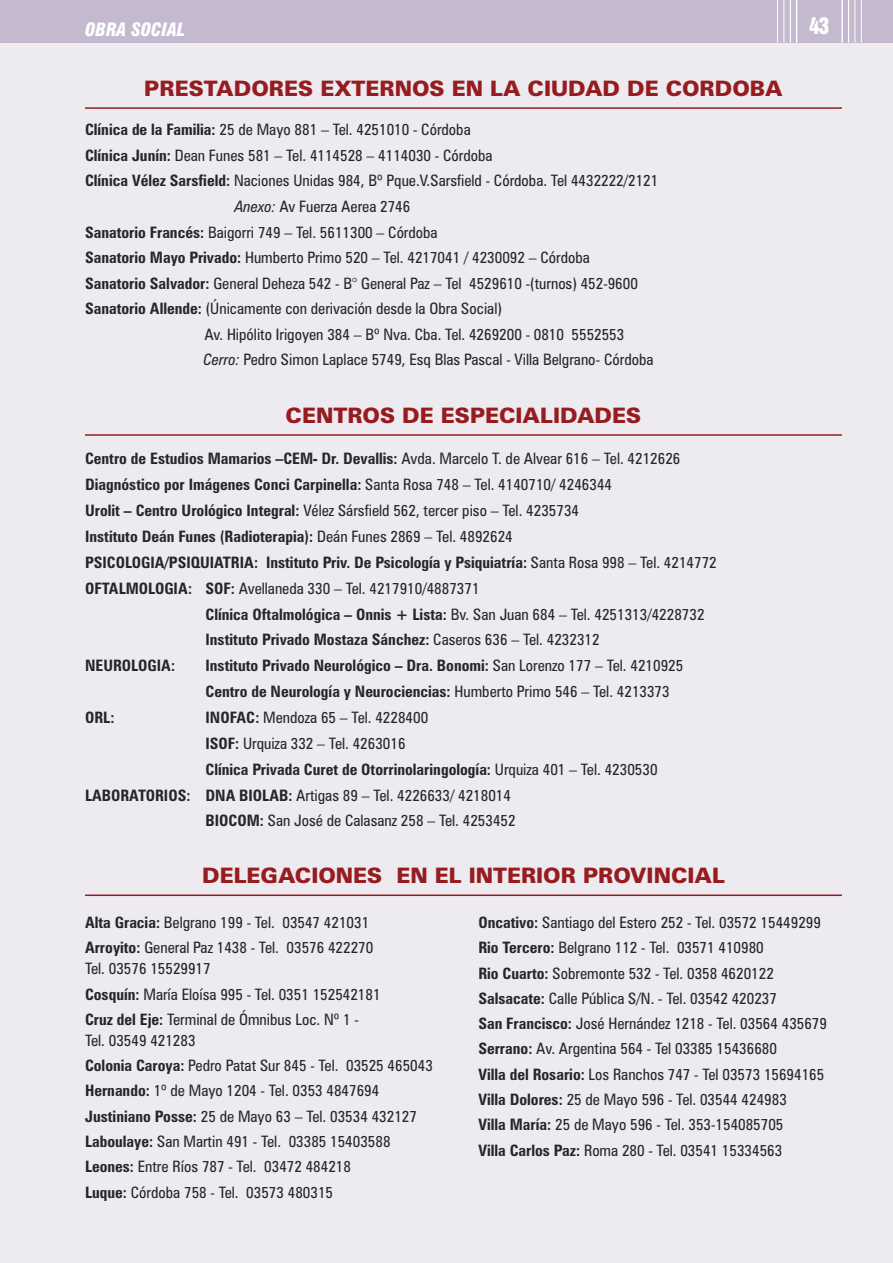
<style>
.page{position:relative;width:893px;height:1263px;background:#edeaf0}
.page>*{position:absolute;margin:0;border:0;box-sizing:border-box;transform-origin:0 0}
.t1{font:900 21.3px "Zurich BT";color:#961c20}
.t2{font:21px "Swiss 921 BT Regular A";color:#fff}
.t3{font:italic 900 condensed 18px "Swiss 721 BT";color:#fff}
.t4{font:condensed 15.75px/25.2px "Zurich BT";color:#272627}
.t5{font:700 condensed 15.75px/25.8px "Zurich BT";color:#272627}
.s1{font-weight:700}
.s2{font-style:italic}
.s3{font-weight:400}
</style>
<div class="page">
<hr style="left:85px;top:107px;width:757px;height:2px;background:#961c20">
<hr style="left:85px;top:434px;width:757px;height:2px;background:#961c20">
<hr style="left:85px;top:894px;width:757px;height:2px;background:#961c20">
<hr style="left:0;top:1110px;width:1px;height:153px;background:#77608f">
<div style="left:0;top:0;width:893px;height:43px;background:#c4b9ce"></div>
<hr style="left:796px;top:0;width:1px;height:43px;background:#fff">
<hr style="left:790px;top:0;width:1px;height:43px;background:#fff">
<hr style="left:783px;top:0;width:1px;height:43px;background:#fff">
<hr style="left:777px;top:0;width:1px;height:43px;background:#fff">
<hr style="left:841px;top:0;width:2px;height:43px;background:#fff">
<hr style="left:848px;top:0;width:1px;height:43px;background:#fff">
<hr style="left:855px;top:0;width:1px;height:43px;background:#fff">
<hr style="left:861px;top:0;width:1px;height:43px;background:#fff">
<p class="t3" style="left:85px;top:20px;width:102px">OBRA SOCIAL</p>
<h2 class="t2" style="left:809px;top:14px;width:22px">43</h2>
<h1 class="t1" style="left:144px;top:76px;width:640px">PRESTADORES EXTERNOS EN LA CIUDAD DE CORDOBA</h1>
<p class="t4" style="left:85px;top:117px;width:387px"><span class="s1">Clínica de la Familia:</span> 25 de Mayo 881 – Tel. 4251010 - Córdoba</p>
<p class="t4" style="left:85px;top:143px;width:409px"><span class="s1">Clínica Junín:</span> Dean Funes 581 – Tel. 4114528 – 4114030 - Córdoba</p>
<p class="t4" style="left:85px;top:168px;width:575px"><span class="s1">Clínica Vélez Sarsfield:</span> Naciones Unidas 984, Bº Pque.V.Sarsfield - Córdoba. Tel 4432222/2121</p>
<p class="t4" style="left:235px;top:194px;width:177px"><span class="s2">Anexo:</span> Av Fuerza Aerea 2746</p>
<p class="t4" style="left:85px;top:219px;width:354px"><span class="s1">Sanatorio Francés:</span> Baigorri 749 – Tel. 5611300 – Córdoba</p>
<p class="t4" style="left:85px;top:245px;width:506px"><span class="s1">Sanatorio Mayo Privado:</span> Humberto Primo 520 – Tel. 4217041 / 4230092 – Córdoba</p>
<p class="t4" style="left:85px;top:271px;width:554px"><span class="s1">Sanatorio Salvador:</span> General Deheza 542 - B° General Paz – Tel 4529610 -(turnos) 452-9600</p>
<p class="t4" style="left:85px;top:296px;width:418px"><span class="s1">Sanatorio Allende:</span> (Únicamente con derivación desde la Obra Social)</p>
<p class="t4" style="left:204px;top:322px;width:421px">Av. Hipólito Irigoyen 384 – Bº Nva. Cba. Tel. 4269200 - 0810 5552553</p>
<p class="t4" style="left:203px;top:347px;width:452px"><span class="s2">Cerro:</span> Pedro Simon Laplace 5749, Esq Blas Pascal - Villa Belgrano- Córdoba</p>
<h1 class="t1" style="left:286px;top:403px;width:357px">CENTROS DE ESPECIALIDADES</h1>
<p class="t5" style="left:85px;top:446px;width:597px">Centro de Estudios Mamarios –CEM- Dr. Devallis: <span class="s3">Avda. Marcelo T. de Alvear 616 – Tel. 4212626</span></p>
<p class="t5" style="left:85px;top:472px;width:529px">Diagnóstico por Imágenes Conci Carpinella: <span class="s3">Santa Rosa 748 – Tel. 4140710/ 4246344</span></p>
<p class="t4" style="left:85px;top:498px;width:496px"><span class="s1">Urolit – Centro Urológico Integral:</span> Vélez Sársfield 562, tercer piso – Tel. 4235734</p>
<p class="t5" style="left:85px;top:524px;width:429px">Instituto Deán Funes (Radioterapia): <span class="s3">Deán Funes 2869 – Tel. 4892624</span></p>
<p class="t5" style="left:85px;top:549px;width:633px">PSICOLOGIA/PSIQUIATRIA: Instituto Priv. De Psicología y Psiquiatría: <span class="s3">Santa Rosa 998 – Tel. 4214772</span></p>
<p class="t4" style="left:85px;top:576px;width:396px"><span class="s1">OFTALMOLOGIA: SOF:</span> Avellaneda 330 – Tel. 4217910/4887371</p>
<p class="t5" style="left:206px;top:601px;width:500px">Clínica Oftalmológica – Onnis + Lista: <span class="s3">Bv. San Juan 684 – Tel. 4251313/4228732</span></p>
<p class="t5" style="left:206px;top:627px;width:396px">Instituto Privado Mostaza Sánchez: <span class="s3">Caseros 636 – Tel. 4232312</span></p>
<p class="t5" style="left:85px;top:653px;width:92px">NEUROLOGIA:</p>
<p class="t5" style="left:206px;top:653px;width:479px">Instituto Privado Neurológico – Dra. Bonomi: <span class="s3">San Lorenzo 177 – Tel. 4210925<br></span>Centro de Neurología y Neurociencias: <span class="s3">Humberto Primo 546 – Tel. 4213373</span></p>
<p class="t5" style="left:85px;top:705px;width:31px">ORL:</p>
<p class="t4" style="left:206px;top:705px;width:224px"><span class="s1">INOFAC:</span> Mendoza 65 – Tel. 4228400</p>
<p class="t4" style="left:206px;top:731px;width:202px"><span class="s1">ISOF:</span> Urquiza 332 – Tel. 4263016</p>
<p class="t5" style="left:206px;top:756px;width:453px">Clínica Privada Curet de Otorrinolaringología: <span class="s3">Urquiza 401 – Tel. 4230530</span></p>
<p class="t4" style="left:85px;top:782px;width:427px"><span class="s1">LABORATORIOS: DNA BIOLAB:</span> Artigas 89 – Tel. 4226633/ 4218014</p>
<p class="t4" style="left:206px;top:808px;width:312px"><span class="s1">BIOCOM:</span> San José de Calasanz 258 – Tel. 4253452</p>
<h1 class="t1" style="left:202px;top:863px;width:524px">DELEGACIONES EN EL INTERIOR PROVINCIAL</h1>
<p class="t4" style="left:85px;top:910px;width:290px"><span class="s1">Alta Gracia:</span> Belgrano 199 - Tel. 03547 421031<br><span class="s1">Arroyito:</span> General Paz 1438 - Tel. 03576 422270</p>
<p class="t4" style="left:85px;top:956px;width:297px">Tel. 03576 15529917<br><span class="s1">Cosquín:</span> María Eloísa 995 - Tel. 0351 152542181<br><span class="s1">Cruz del Eje:</span> Terminal de Ómnibus Loc. Nº 1 -</p>
<p class="t4" style="left:85px;top:1028px;width:349px">Tel. 03549 421283<br><span class="s1">Colonia Caroya:</span> Pedro Patat Sur 845 - Tel. 03525 465043<br><span class="s1">Hernando:</span> 1º de Mayo 1204 - Tel. 0353 4847694<br><span class="s1">Justiniano Posse:</span> 25 de Mayo 63 – Tel. 03534 432127<br><span class="s1">Laboulaye:</span> San Martin 491 - Tel. 03385 15403588<br><span class="s1">Leones:</span> Entre Ríos 787 - Tel. 03472 484218<br><span class="s1">Luque:</span> Córdoba 758 - Tel. 03573 480315</p>
<p class="t4" style="left:478px;top:910px;width:350px"><span class="s1">Oncativo:</span> Santiago del Estero 252 - Tel. 03572 15449299<br><span class="s1">Rio Tercero:</span> Belgrano 112 - Tel. 03571 410980<br><span class="s1">Rio Cuarto:</span> Sobremonte 532 - Tel. 0358 4620122<br><span class="s1">Salsacate:</span> Calle Pública S/N. - Tel. 03542 420237<br><span class="s1">San Francisco:</span> José Hernández 1218 - Tel. 03564 435679<br><span class="s1">Serrano:</span> Av. Argentina 564 - Tel 03385 15436680<br><span class="s1">Villa del Rosario:</span> Los Ranchos 747 - Tel 03573 15694165<br><span class="s1">Villa Dolores:</span> 25 de Mayo 596 - Tel. 03544 424983<br><span class="s1">Villa María:</span> 25 de Mayo 596 - Tel. 353-154085705<br><span class="s1">Villa Carlos Paz:</span> Roma 280 - Tel. 03541 15334563</p>
</div>
